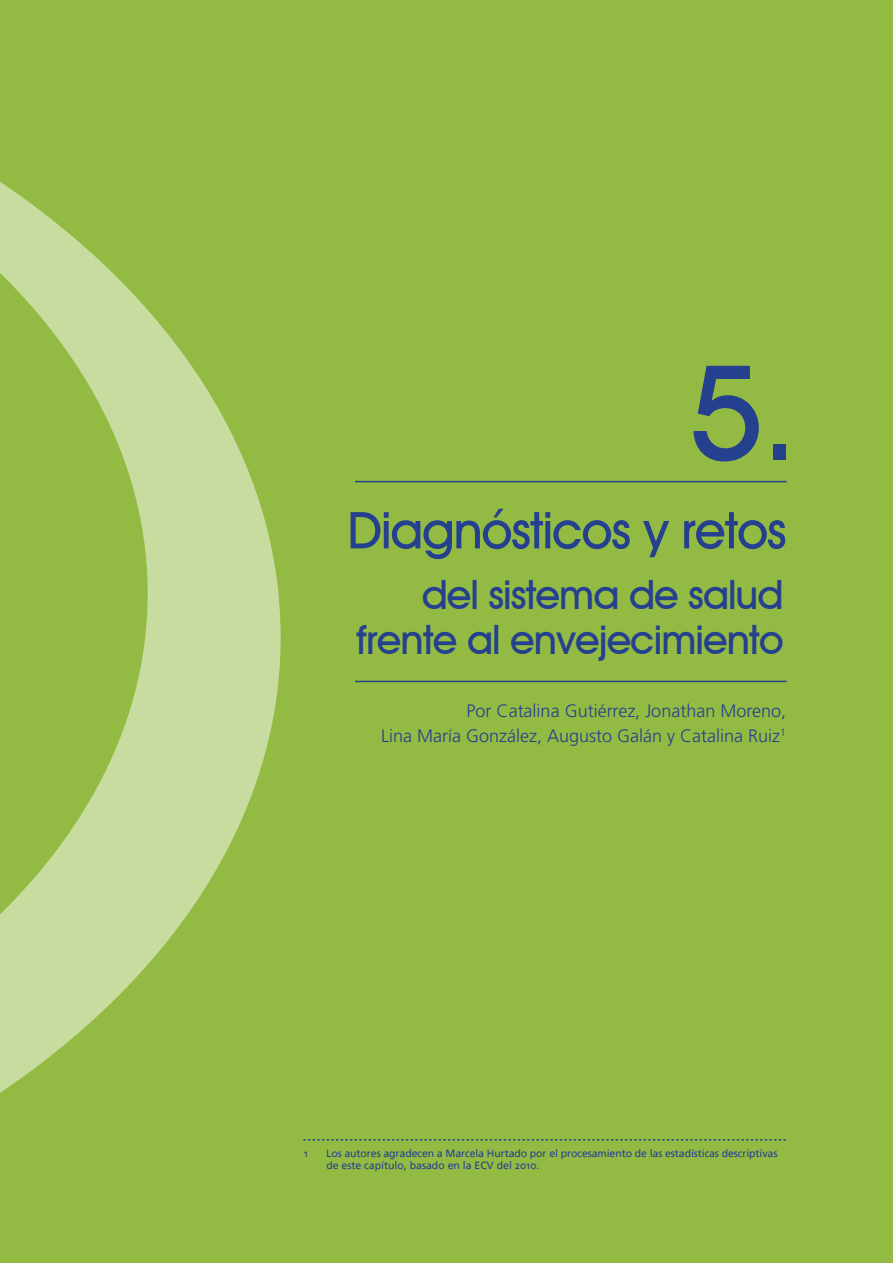
<style>
.page{position:relative;width:893px;height:1263px;background:#93bb43}
.page>*{position:absolute;margin:0;border:0;box-sizing:border-box;transform-origin:0 0}
.t1{font:500 132px "Avant Garde IT Cby BT";color:#25408f}
.t2{font:500 51px "Avant Garde IT Cby BT";letter-spacing:-.025em;color:#25408f}
.t3{font:500 40.5px/45px "Avant Garde IT Cby BT";letter-spacing:-.025em;color:#25408f;text-align:right}
.t4{font:300 18px/25.5px "Frutiger LT Std";color:#25408f;text-align:right}
.t5{font:10.5px/12px "Frutiger Linotype";letter-spacing:-.01em;color:#25408f}
</style>
<div class="page">
<hr style="left:355px;top:481px;width:432px;height:1px;background:#25408f">
<hr style="left:355px;top:681px;width:432px;height:1px;background:#25408f">
<svg style="left:304px;top:1139px;width:481px;height:1px"></svg>
<svg style="left:0;top:182px;width:281px;height:911px"></svg>
<h1 class="t1" style="left:688px;top:332px;width:111px">5.</h1>
<h2 class="t2" style="left:348px;top:499px;width:440px">Diagnósticos y retos</h2>
<h3 class="t3" style="left:356px;top:571px;width:429px">del sistema de salud frente al envejecimiento</h3>
<h3 class="t4" style="left:381px;top:698px;width:406px">Por Catalina Gutiérrez, Jonathan Moreno,<br>Lina María González, Augusto Galán y Catalina Ruiz<sup>1</sup></h3>
<p class="t5" style="left:304px;top:1147px;width:6px">1</p>
<p class="t5" style="left:326px;top:1147px;width:453px">Los autores agradecen a Marcela Hurtado por el procesamiento de las estadísticas descriptivas de este capítulo, basado en la ECV del 2010.</p>
</div>
